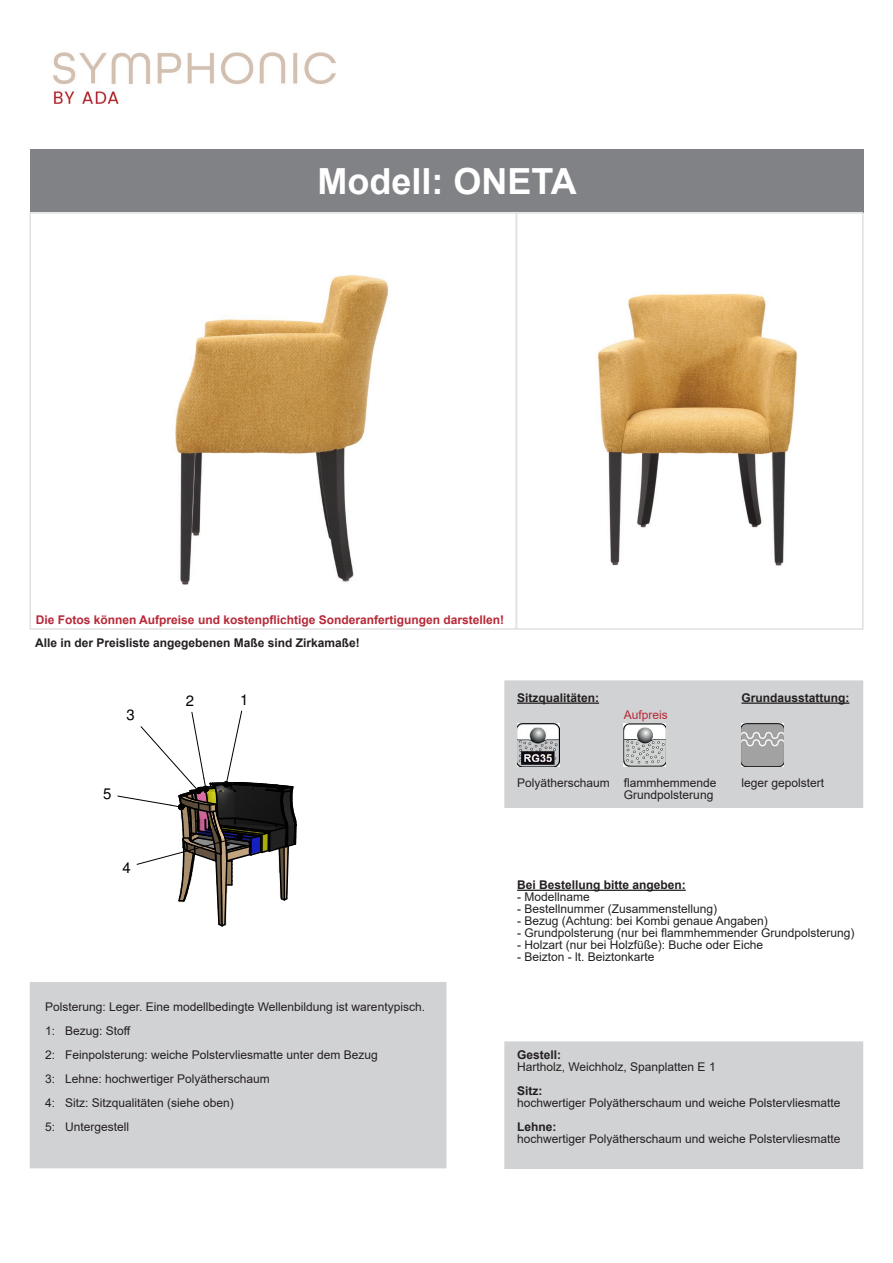
<style>
.page{position:relative;width:893px;height:1263px;background:#fff}
.page>*{position:absolute;margin:0;border:0;box-sizing:border-box;transform-origin:0 0}
.t1{font:700 36px "Arial";color:#fff}
.t2{font:14.85px "Helvetica";color:#000}
.t3{font:12px/24px "Arial";color:#231f20}
.t4{font:700 12px "Arial";color:#231f20}
.t5{font:700 12px "Arial";color:#b72837}
.t6{font:12px "Arial";color:#b72837}
</style>
<div class="page">
<img style="left:53px;top:52px;width:282px;height:51px">
<div style="left:30px;top:149px;width:833px;height:64px;background:#808285"></div>
<hr style="left:517px;top:890px;width:169px;height:1px;background:#231f20">
<div style="left:504px;top:1041px;width:359px;height:128px;background:#d1d2d4;border:2px solid #d1d2d4"></div>
<svg style="left:117px;top:710px;width:180px;height:217px"></svg>
<div style="left:30px;top:982px;width:416px;height:186px;background:#d1d2d4"></div>
<div style="left:504px;top:680px;width:359px;height:128px;background:#d1d2d4;border:2px solid #d1d2d4"></div>
<hr style="left:517px;top:702px;width:82px;height:2px;background:#231f20">
<img style="left:624px;top:724px;width:42px;height:42px">
<img style="left:598px;top:293px;width:200px;height:273px">
<div style="left:516px;top:213px;width:347px;height:416px;border:1px solid #d1d2d4"></div>
<img style="left:175px;top:275px;width:214px;height:310px">
<img style="left:517px;top:724px;width:42px;height:42px">
<img style="left:741px;top:724px;width:42px;height:42px">
<hr style="left:741px;top:702px;width:108px;height:2px;background:#231f20">
<h1 class="t1" style="left:317px;top:156px;width:261px">Modell: ONETA</h1>
<p class="t5" style="left:36px;top:611px;width:470px">Die Fotos können Aufpreise und kostenpflichtige Sonderanfertigungen darstellen!</p>
<p class="t4" style="left:35px;top:634px;width:326px">Alle in der Preisliste angegebenen Maße sind Zirkamaße!</p>
<p class="t2" style="left:126px;top:706px;width:10px">3</p>
<p class="t2" style="left:103px;top:785px;width:10px">5</p>
<p class="t2" style="left:122px;top:859px;width:10px">4</p>
<p class="t2" style="left:186px;top:692px;width:10px">2</p>
<p class="t2" style="left:240px;top:691px;width:10px">1</p>
<p class="t3" style="left:45px;top:995px;width:381px">Polsterung: Leger. Eine modellbedingte Wellenbildung ist warentypisch.<br>1: Bezug: Stoff<br>2: Feinpolsterung: weiche Polstervliesmatte unter dem Bezug<br>3: Lehne: hochwertiger Polyätherschaum<br>4: Sitz: Sitzqualitäten (siehe oben)<br>5: Untergestell</p>
<p class="t4" style="left:517px;top:689px;width:84px">Sitzqualitäten:</p>
<p class="t6" style="left:624px;top:706px;width:46px">Aufpreis</p>
<p class="t4" style="left:741px;top:689px;width:110px">Grundausstattung:</p>
<p class="t3" style="left:624px;top:777px;width:94px;line-height:12px">flammhemmende<br>Grundpolsterung</p>
<p class="t3" style="left:517px;top:771px;width:94px">Polyätherschaum</p>
<p class="t3" style="left:741px;top:771px;width:84px">leger gepolstert</p>
<p class="t4" style="left:517px;top:876px;width:170px">Bei Bestellung bitte angeben:</p>
<p class="t3" style="left:517px;top:885px;width:74px">- Modellname</p>
<p class="t3" style="left:517px;top:897px;width:202px">- Bestellnummer (Zusammenstellung)</p>
<p class="t3" style="left:517px;top:909px;width:252px">- Bezug (Achtung: bei Kombi genaue Angaben)</p>
<p class="t3" style="left:517px;top:921px;width:339px">- Grundpolsterung (nur bei flammhemmender Grundpolsterung)</p>
<p class="t3" style="left:517px;top:933px;width:248px">- Holzart (nur bei Holzfüße): Buche oder Eiche</p>
<p class="t3" style="left:517px;top:945px;width:139px">- Beizton - lt. Beiztonkarte</p>
<p class="t4" style="left:517px;top:1046px;width:46px">Gestell:</p>
<p class="t3" style="left:517px;top:1054px;width:200px">Hartholz, Weichholz, Spanplatten E 1</p>
<p class="t4" style="left:517px;top:1082px;width:27px">Sitz:</p>
<p class="t3" style="left:517px;top:1090px;width:325px">hochwertiger Polyätherschaum und weiche Polstervliesmatte</p>
<p class="t4" style="left:517px;top:1118px;width:41px">Lehne:</p>
<p class="t3" style="left:517px;top:1126px;width:325px">hochwertiger Polyätherschaum und weiche Polstervliesmatte</p>
</div>
